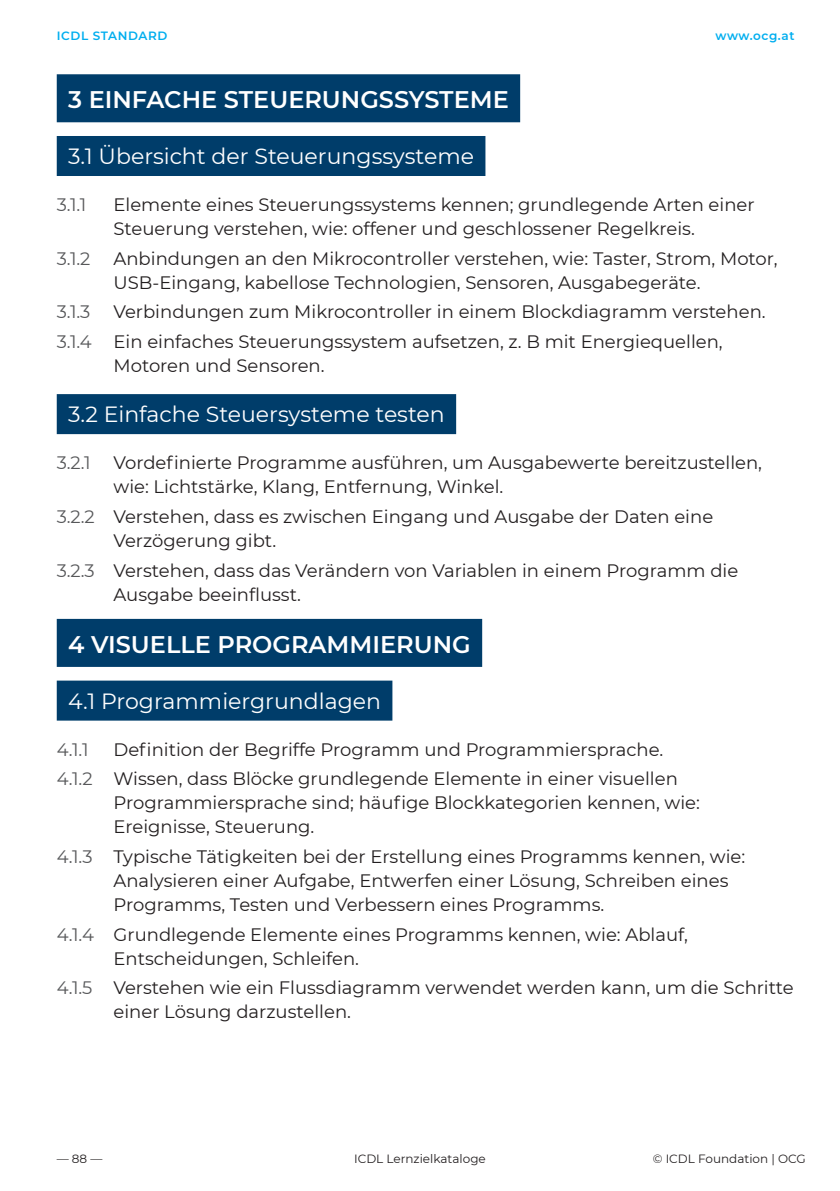
<style>
.page{position:relative;width:840px;height:1191px;background:#fff}
.page>*{position:absolute;margin:0;border:0;box-sizing:border-box;transform-origin:0 0}
.H3_Kapitelüberschrift{font:600 24px "Montserrat";color:#fff}
.H4_Skill_Set{font:22px "Montserrat";color:#fff}
.Fliesstext_schwarz_9_12{font:18px/24px "Montserrat";color:#231f20}
.Fliesstext_schwarz_9_12-2{font:18px "Montserrat";color:#57585a}
.t1{font:12px "Montserrat";color:#231f20}
.t2{font:600 12px "Montserrat";letter-spacing:.05em;color:#00aeef}
.s1{color:#57585a}
</style>
<div class="page">
<div style="left:57px;top:74px;width:463px;height:48px;background:#003d6a"></div>
<div style="left:57px;top:136px;width:428px;height:40px;background:#003d6a"></div>
<div style="left:57px;top:394px;width:399px;height:40px;background:#003d6a"></div>
<div style="left:57px;top:619px;width:425px;height:48px;background:#003d6a"></div>
<div style="left:57px;top:680px;width:335px;height:40px;background:#003d6a"></div>
<p class="t2" style="left:57px;top:27px;width:112px">ICDL STANDARD</p>
<p class="t2" style="left:715px;top:27px;width:81px">www.ocg.at</p>
<p class="H3_Kapitelüberschrift" style="left:68px;top:83px;width:442px">3 EINFACHE STEUERUNGSSYSTEME</p>
<p class="H4_Skill_Set" style="left:68px;top:141px;width:407px">3.1 Übersicht der Steuerungssysteme</p>
<p class="Fliesstext_schwarz_9_12-2" style="left:57px;top:192px;width:31px">3.1.1</p>
<p class="Fliesstext_schwarz_9_12" style="left:113px;top:192px;width:642px">Elemente eines Steuerungssystems kennen; grundlegende Arten einer<br>Steuerung verstehen, wie: offener und geschlossener Regelkreis.</p>
<p class="Fliesstext_schwarz_9_12-2" style="left:57px;top:246px;width:35px">3.1.2</p>
<p class="Fliesstext_schwarz_9_12" style="left:113px;top:246px;width:665px">Anbindungen an den Mikrocontroller verstehen, wie: Taster, Strom, Motor,<br>USB-Eingang, kabellose Technologien, Sensoren, Ausgabegeräte.</p>
<p class="Fliesstext_schwarz_9_12-2" style="left:57px;top:300px;width:35px">3.1.3</p>
<p class="Fliesstext_schwarz_9_12" style="left:113px;top:299px;width:653px">Verbindungen zum Mikrocontroller in einem Blockdiagramm verstehen.</p>
<p class="Fliesstext_schwarz_9_12" style="left:113px;top:329px;width:610px;text-indent:-57px"><span class="s1">3.1.4</span> Ein einfaches Steuerungssystem aufsetzen, z. B mit Energiequellen,<br>Motoren und Sensoren.</p>
<p class="H4_Skill_Set" style="left:68px;top:399px;width:378px">3.2 Einfache Steuersysteme testen</p>
<p class="Fliesstext_schwarz_9_12-2" style="left:57px;top:450px;width:35px">3.2.1</p>
<p class="Fliesstext_schwarz_9_12" style="left:113px;top:450px;width:649px">Vordefinierte Programme ausführen, um Ausgabewerte bereitzustellen, wie: Lichtstärke, Klang, Entfernung, Winkel.</p>
<p class="Fliesstext_schwarz_9_12" style="left:113px;top:504px;width:601px;text-indent:-57px"><span class="s1">3.2.2</span> Verstehen, dass es zwischen Eingang und Ausgabe der Daten eine<br>Verzögerung gibt.</p>
<p class="Fliesstext_schwarz_9_12" style="left:113px;top:557px;width:626px;text-indent:-57px"><span class="s1">3.2.3</span> Verstehen, dass das Verändern von Variablen in einem Programm die<br>Ausgabe beeinflusst.</p>
<p class="H3_Kapitelüberschrift" style="left:68px;top:627px;width:404px">4 VISUELLE PROGRAMMIERUNG</p>
<p class="H4_Skill_Set" style="left:68px;top:686px;width:314px">4.1 Programmiergrundlagen</p>
<p class="Fliesstext_schwarz_9_12-2" style="left:57px;top:737px;width:33px">4.1.1</p>
<p class="Fliesstext_schwarz_9_12" style="left:113px;top:736px;width:551px">Definition der Begriffe Programm und Programmiersprache.</p>
<p class="Fliesstext_schwarz_9_12" style="left:113px;top:766px;width:587px;text-indent:-57px"><span class="s1">4.1.2</span> Wissen, dass Blöcke grundlegende Elemente in einer visuellen<br>Programmiersprache sind; häufige Blockkategorien kennen, wie:<br>Ereignisse, Steuerung.</p>
<p class="Fliesstext_schwarz_9_12" style="left:113px;top:844px;width:633px;text-indent:-57px"><span class="s1">4.1.3</span> Typische Tätigkeiten bei der Erstellung eines Programms kennen, wie:<br>Analysieren einer Aufgabe, Entwerfen einer Lösung, Schreiben eines<br>Programms, Testen und Verbessern eines Programms.</p>
<p class="Fliesstext_schwarz_9_12" style="left:113px;top:921px;width:575px;text-indent:-57px"><span class="s1">4.1.4</span> Grundlegende Elemente eines Programms kennen, wie: Ablauf,<br>Entscheidungen, Schleifen.</p>
<p class="Fliesstext_schwarz_9_12" style="left:113px;top:975px;width:681px;text-indent:-57px"><span class="s1">4.1.5</span> Verstehen wie ein Flussdiagramm verwendet werden kann, um die Schritte einer Lösung darzustellen.</p>
<p class="t1" style="left:57px;top:1150px;width:47px">— 88 —</p>
<p class="t1" style="left:354px;top:1150px;width:133px">ICDL Lernzielkataloge</p>
<p class="t1" style="left:652px;top:1150px;width:154px">© ICDL Foundation | OCG</p>
</div>
